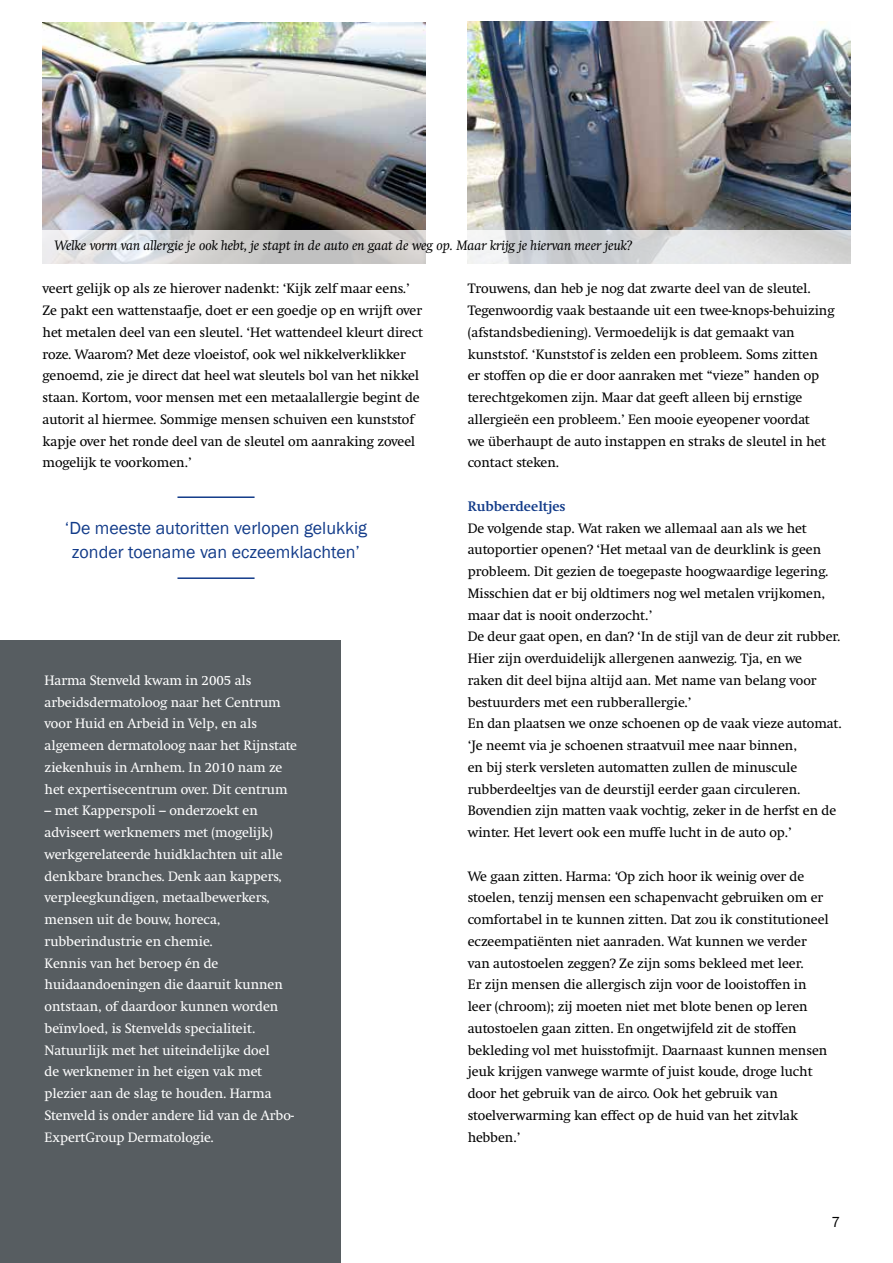
<style>
.page{position:relative;width:893px;height:1263px;background:#fff}
.page>*{position:absolute;margin:0;border:0;box-sizing:border-box;transform-origin:0 0}
.t1{font:18px/24px "Franklin Gothic";color:#123b89;text-align:center}
.t2{font:15px "Franklin Gothic";color:#000}
.t3{font:13.5px/21.8px "Swift 1 OT";color:#000}
.t4{font:13.5px/21.8px "Swift 1 OT";color:#fff}
.t5{font:italic 13.5px "Swift 1 OT";color:#000}
.t6{font:700 13.5px "Swift 1 OT";color:#123b89}
</style>
<div class="page">
<div style="left:0;top:640px;width:340px;height:623px;background:#575d61"></div>
<img style="left:43px;top:22px;width:382px;height:208px">
<img style="left:468px;top:21px;width:382px;height:209px">
<svg style="left:42px;top:230px;width:809px;height:34px"></svg>
<hr style="left:177px;top:496px;width:78px;height:2px;background:#123b89">
<hr style="left:177px;top:577px;width:78px;height:2px;background:#123b89">
<p class="t5" style="left:54px;top:237px;width:580px">Welke vorm van allergie je ook hebt, je stapt in de auto en gaat de weg op. Maar krijg je hiervan meer jeuk?</p>
<p class="t3" style="left:43px;top:278px;width:382px">veert gelijk op als ze hierover nadenkt: ‘Kijk zelf maar eens.’ Ze pakt een wattenstaafje, doet er een goedje op en wrijft over het metalen deel van een sleutel. ‘Het wattendeel kleurt direct roze. Waarom? Met deze vloeistof, ook wel nikkelverklikker genoemd, zie je direct dat heel wat sleutels bol van het nikkel staan. Kortom, voor mensen met een metaalallergie begint de autorit al hiermee. Sommige mensen schuiven een kunststof kapje over het ronde deel van de sleutel om aanraking zoveel mogelijk te voorkomen.’</p>
<p class="t3" style="left:468px;top:278px;width:368px">Trouwens, dan heb je nog dat zwarte deel van de sleutel.<br>Tegenwoordig vaak bestaande uit een twee-knops-behuizing (afstandsbediening). Vermoedelijk is dat gemaakt van kunststof. ‘Kunststof is zelden een probleem. Soms zitten<br>er stoffen op die er door aanraken met “vieze” handen op terechtgekomen zijn. Maar dat geeft alleen bij ernstige allergieën een probleem.’ Een mooie eyeopener voordat<br>we überhaupt de auto instappen en straks de sleutel in het contact steken.</p>
<p class="t6" style="left:468px;top:498px;width:99px">Rubberdeeltjes</p>
<p class="t3" style="left:468px;top:517px;width:362px">De volgende stap. Wat raken we allemaal aan als we het autoportier openen? ‘Het metaal van de deurklink is geen probleem. Dit gezien de toegepaste hoogwaardige legering.</p>
<h1 class="t1" style="left:65px;top:516px;width:304px">‘De meeste autoritten verlopen gelukkig zonder toename van eczeemklachten’</h1>
<p class="t4" style="left:45px;top:669px;width:254px">Harma Stenveld kwam in 2005 als arbeidsdermatoloog naar het Centrum voor Huid en Arbeid in Velp, en als algemeen dermatoloog naar het Rijnstate ziekenhuis in Arnhem. In 2010 nam ze het expertisecentrum over. Dit centrum</p>
<p class="t4" style="left:45px;top:800px;width:251px">– met Kapperspoli – onderzoekt en adviseert werknemers met (mogelijk) werkgerelateerde huidklachten uit alle denkbare branches. Denk aan kappers, verpleegkundigen, metaalbewerkers, mensen uit de bouw, horeca, rubberindustrie en chemie.<br>Kennis van het beroep én de huidaandoeningen die daaruit kunnen ontstaan, of daardoor kunnen worden beïnvloed, is Stenvelds specialiteit.<br>Natuurlijk met het uiteindelijke doel<br>de werknemer in het eigen vak met plezier aan de slag te houden. Harma Stenveld is onder andere lid van de Arbo-ExpertGroup Dermatologie.</p>
<p class="t3" style="left:468px;top:582px;width:375px">Misschien dat er bij oldtimers nog wel metalen vrijkomen, maar dat is nooit onderzocht.’<br>De deur gaat open, en dan? ‘In de stijl van de deur zit rubber.<br>Hier zijn overduidelijk allergenen aanwezig. Tja, en we<br>raken dit deel bijna altijd aan. Met name van belang voor bestuurders met een rubberallergie.’<br>En dan plaatsen we onze schoenen op de vaak vieze automat. ‘Je neemt via je schoenen straatvuil mee naar binnen,<br>en bij sterk versleten automatten zullen de minuscule rubberdeeltjes van de deurstijl eerder gaan circuleren.<br>Bovendien zijn matten vaak vochtig, zeker in de herfst en de winter. Het levert ook een muffe lucht in de auto op.’</p>
<p class="t3" style="left:468px;top:865px;width:362px">We gaan zitten. Harma: ‘Op zich hoor ik weinig over de stoelen, tenzij mensen een schapenvacht gebruiken om er comfortabel in te kunnen zitten. Dat zou ik constitutioneel eczeempatiënten niet aanraden. Wat kunnen we verder van autostoelen zeggen? Ze zijn soms bekleed met leer.<br>Er zijn mensen die allergisch zijn voor de looistoffen in leer (chroom); zij moeten niet met blote benen op leren autostoelen gaan zitten. En ongetwijfeld zit de stoffen bekleding vol met huisstofmijt. Daarnaast kunnen mensen jeuk krijgen vanwege warmte of juist koude, droge lucht door het gebruik van de airco. Ook het gebruik van stoelverwarming kan effect op de huid van het zitvlak hebben.’</p>
<p class="t2" style="left:831px;top:1213px;width:10px">7</p>
</div>
